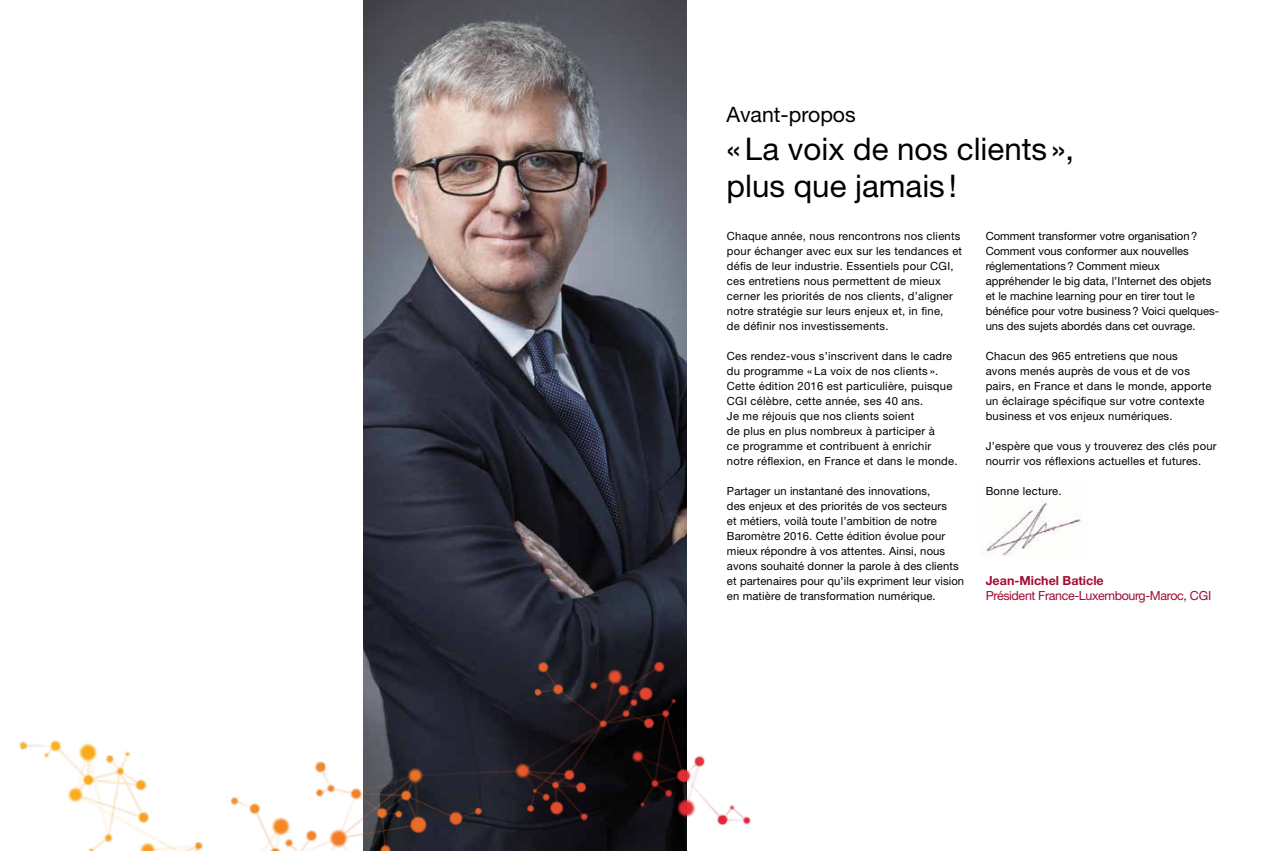
<style>
.page{position:relative;width:1276px;height:851px;background:#fff}
.page>*{position:absolute;margin:0;border:0;box-sizing:border-box;transform-origin:0 0}
.t1{font:31.25px/37.5px "Helvetica Neue LT Std";color:#000}
.t2{font:21.25px "Helvetica Neue LT Std";color:#000}
.t3{font:12.5px "Helvetica Neue LT Std";letter-spacing:-.03em;color:#a30c33}
.t4{font:700 12.5px "Helvetica Neue LT Std";color:#a30c33}
.t5{font:11.25px/15px "Helvetica Neue LT Std";letter-spacing:.02em;color:#000}
.t6{font:11.25px/15px "Helvetica Neue LT Std";color:#000}
</style>
<div class="page">
<img style="left:364px;top:0;width:322px;height:317px">
<img style="left:19px;top:317px;width:732px;height:533px">
<img style="left:985px;top:500px;width:96px;height:56px">
<h2 class="t2" style="left:726px;top:102px;width:131px">Avant-propos</h2>
<h1 class="t1" style="left:726px;top:130px;width:349px">«La voix de nos clients», plus que jamais !</h1>
<p class="t5" style="left:727px;top:228px;width:237px">Chaque année, nous rencontrons nos clients pour échanger avec eux sur les tendances et défis de leur industrie. Essentiels pour CGI, ces entretiens nous permettent de mieux cerner les priorités de nos clients, d’aligner notre stratégie sur leurs enjeux et, in fine,<br>de définir nos investissements.</p>
<p class="t5" style="left:727px;top:348px;width:232px">Ces rendez-vous s’inscrivent dans le cadre du programme « La voix de nos clients ».<br>Cette édition 2016 est particulière, puisque CGI célèbre, cette année, ses 40 ans.<br>Je me réjouis que nos clients soient<br>de plus en plus nombreux à participer à<br>ce programme et contribuent à enrichir notre réflexion, en France et dans le monde.</p>
<p class="t5" style="left:727px;top:483px;width:239px">Partager un instantané des innovations,<br>des enjeux et des priorités de vos secteurs<br>et métiers, voilà toute l’ambition de notre Baromètre 2016. Cette édition évolue pour mieux répondre à vos attentes. Ainsi, nous avons souhaité donner la parole à des clients et partenaires pour qu’ils expriment leur vision en matière de transformation numérique.</p>
<p class="t6" style="left:985px;top:228px;width:235px">Comment transformer votre organisation?<br>Comment vous conformer aux nouvelles réglementations? Comment mieux appréhender le big data, l’Internet des objets et le machine learning pour en tirer tout le bénéfice pour votre business? Voici quelques&shy;uns des sujets abordés dans cet ouvrage.</p>
<p class="t5" style="left:985px;top:348px;width:227px">Chacun des 965 entretiens que nous avons menés auprès de vous et de vos pairs, en France et dans le monde, apporte un éclairage spécifique sur votre contexte business et vos enjeux numériques.</p>
<p class="t5" style="left:985px;top:438px;width:232px">J’espère que vous y trouverez des clés pour nourrir vos réflexions actuelles et futures.</p>
<p class="t5" style="left:985px;top:483px;width:77px">Bonne lecture.</p>
<p class="t4" style="left:985px;top:573px;width:119px">Jean-Michel Baticle</p>
<p class="t3" style="left:985px;top:588px;width:227px">Président France-Luxembourg-Maroc, CGI</p>
</div>
